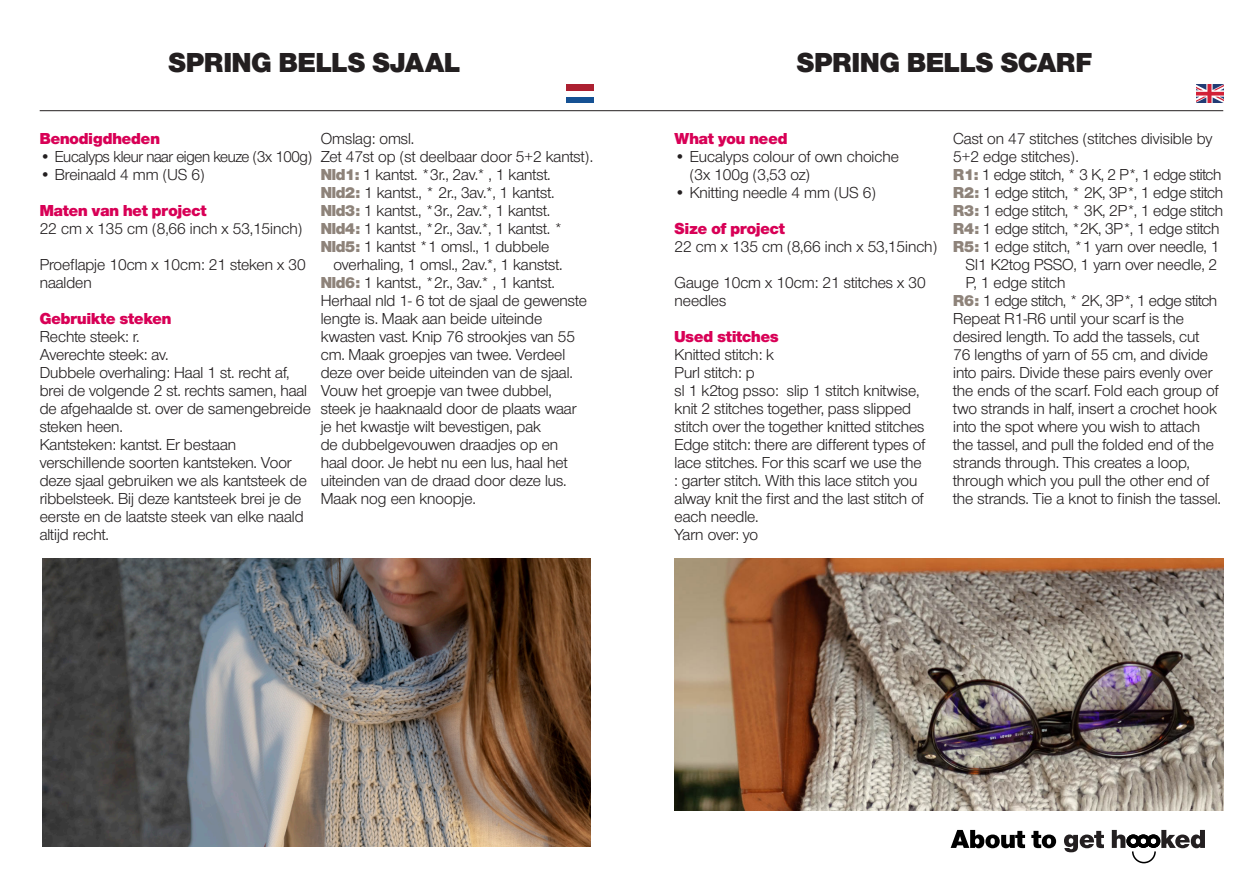
<style>
.page{position:relative;width:1259px;height:893px;background:#fff}
.page>*{position:absolute;margin:0;border:0;box-sizing:border-box;transform-origin:0 0}
.t1{font:900 28.5px "Nimbus San Nov D";color:#231f20}
.t2{font:16.5px/18px "Nimbus San Nov D";color:#231f20}
.t3{font:16.5px "Nimbus San Nov D";letter-spacing:-.02em;color:#231f20}
.t4{font:900 16.5px "Nimbus San Nov D";color:#d80056}
.s1{font-weight:900;color:#8e837a}
</style>
<div class="page">
<img style="left:1196px;top:84px;width:27px;height:18px">
<svg style="left:950px;top:830px;width:75px;height:18px"></svg>
<svg style="left:1031px;top:831px;width:25px;height:17px"></svg>
<svg style="left:1064px;top:831px;width:40px;height:21px"></svg>
<svg style="left:1111px;top:830px;width:94px;height:34px"></svg>
<hr style="left:40px;top:110px;width:1183px;height:1px;background:#231f20">
<svg style="left:566px;top:97px;width:27px;height:5px"></svg>
<svg style="left:566px;top:90px;width:27px;height:1px"></svg>
<div style="left:566px;top:84px;width:27px;height:6px;background:#ac2031"></div>
<img style="left:42px;top:558px;width:549px;height:288px">
<img style="left:674px;top:558px;width:549px;height:252px">
<p class="t1" style="left:168px;top:46px;width:293px">SPRING BELLS SJAAL</p>
<p class="t1" style="left:796px;top:46px;width:297px">SPRING BELLS SCARF</p>
<p class="t4" style="left:40px;top:129px;width:122px">Benodigdheden</p>
<p class="t3" style="left:40px;top:147px;width:274px">• Eucalyps kleur naar eigen keuze (3x 100g)</p>
<p class="t2" style="left:40px;top:166px;width:166px">• Breinaald 4 mm (US 6)</p>
<p class="t4" style="left:40px;top:201px;width:168px">Maten van het project</p>
<p class="t2" style="left:40px;top:220px;width:264px">22 cm x 135 cm (8,66 inch x 53,15inch)</p>
<p class="t2" style="left:40px;top:256px;width:267px">Proeflapje 10cm x 10cm: 21 steken x 30 naalden</p>
<p class="t4" style="left:40px;top:309px;width:133px">Gebruikte steken</p>
<p class="t2" style="left:40px;top:328px;width:101px">Rechte steek: r.</p>
<p class="t2" style="left:40px;top:346px;width:130px">Averechte steek: av.</p>
<p class="t2" style="left:40px;top:364px;width:273px">Dubbele overhaling: Haal 1 st. recht af, brei de volgende 2 st. rechts samen, haal de afgehaalde st. over de samengebreide steken heen.</p>
<p class="t2" style="left:40px;top:436px;width:269px">Kantsteken: kantst. Er bestaan verschillende soorten kantsteken. Voor deze sjaal gebruiken we als kantsteek de ribbelsteek. Bij deze kantsteek brei je de eerste en de laatste steek van elke naald altijd recht.</p>
<p class="t2" style="left:321px;top:130px;width:95px">Omslag: omsl.</p>
<p class="t2" style="left:321px;top:148px;width:274px">Zet 47st op (st deelbaar door 5+2 kantst).</p>
<p class="t2" style="left:321px;top:166px;width:231px"><span class="s1">Nld1:</span> 1 kantst. *3r., 2av.* , 1 kantst.</p>
<p class="t2" style="left:321px;top:184px;width:235px"><span class="s1">Nld2:</span> 1 kantst., * 2r., 3av.*, 1 kantst.</p>
<p class="t2" style="left:321px;top:202px;width:231px"><span class="s1">Nld3:</span> 1 kantst., *3r., 2av.*, 1 kantst.</p>
<p class="t2" style="left:321px;top:220px;width:243px"><span class="s1">Nld4:</span> 1 kantst., *2r., 3av.*, 1 kantst. *</p>
<p class="t2" style="left:333px;top:238px;width:230px;text-indent:-13px"><span class="s1">Nld5:</span> 1 kantst *1 omsl., 1 dubbele overhaling, 1 omsl., 2av.*, 1 kanstst.</p>
<p class="t2" style="left:321px;top:274px;width:235px"><span class="s1">Nld6:</span> 1 kantst., *2r., 3av.* , 1 kantst.</p>
<p class="t2" style="left:321px;top:292px;width:268px">Herhaal nld 1- 6 tot de sjaal de gewenste lengte is. Maak aan beide uiteinde kwasten vast. Knip 76 strookjes van 55 cm. Maak groepjes van twee. Verdeel deze over beide uiteinden van de sjaal.<br>Vouw het groepje van twee dubbel, steek je haaknaald door de plaats waar je het kwastje wilt bevestigen, pak<br>de dubbelgevouwen draadjes op en haal door. Je hebt nu een lus, haal het uiteinden van de draad door deze lus.<br>Maak nog een knoopje.</p>
<p class="t4" style="left:674px;top:129px;width:114px">What you need</p>
<p class="t2" style="left:689px;top:148px;width:211px;text-indent:-15px">• Eucalyps colour of own choiche (3x 100g (3,53 oz)</p>
<p class="t2" style="left:674px;top:184px;width:203px">• Knitting needle 4 mm (US 6)</p>
<p class="t4" style="left:674px;top:219px;width:112px">Size of project</p>
<p class="t2" style="left:674px;top:238px;width:264px">22 cm x 135 cm (8,66 inch x 53,15inch)</p>
<p class="t2" style="left:674px;top:274px;width:253px">Gauge 10cm x 10cm: 21 stitches x 30 needles</p>
<p class="t4" style="left:674px;top:327px;width:106px">Used stitches</p>
<p class="t2" style="left:674px;top:346px;width:101px">Knitted stitch: k</p>
<p class="t2" style="left:674px;top:364px;width:81px">Purl stitch: p</p>
<p class="t2" style="left:674px;top:382px;width:251px">sl 1 k2tog psso: slip 1 stitch knitwise, knit 2 stitches together, pass slipped stitch over the together knitted stitches</p>
<p class="t2" style="left:674px;top:436px;width:252px">Edge stitch: there are different types of lace stitches. For this scarf we use the : garter stitch. With this lace stitch you alway knit the first and the last stitch of each needle.</p>
<p class="t2" style="left:674px;top:526px;width:85px">Yarn over: yo</p>
<p class="t2" style="left:953px;top:130px;width:261px">Cast on 47 stitches (stitches divisible by<br>5+2 edge stitches).</p>
<p class="t3" style="left:953px;top:165px;width:270px"><span class="s1">R1:</span> 1 edge stitch, * 3 K, 2 P*, 1 edge stitch</p>
<p class="t2" style="left:953px;top:184px;width:272px"><span class="s1">R2:</span> 1 edge stitch, * 2K, 3P*, 1 edge stitch</p>
<p class="t2" style="left:953px;top:202px;width:272px"><span class="s1">R3:</span> 1 edge stitch, * 3K, 2P*, 1 edge stitch</p>
<p class="t2" style="left:953px;top:220px;width:268px"><span class="s1">R4:</span> 1 edge stitch, *2K, 3P*, 1 edge stitch</p>
<p class="t2" style="left:966px;top:238px;width:255px;text-indent:-13px"><span class="s1">R5:</span> 1 edge stitch, *1 yarn over needle, 1<br>Sl1 K2tog PSSO, 1 yarn over needle, 2<br>P, 1 edge stitch</p>
<p class="t3" style="left:953px;top:291px;width:266px"><span class="s1">R6:</span> 1 edge stitch, * 2K, 3P*, 1 edge stitch</p>
<p class="t2" style="left:953px;top:310px;width:269px">Repeat R1-R6 until your scarf is the desired length. To add the tassels, cut 76 lengths of yarn of 55 cm, and divide into pairs. Divide these pairs evenly over the ends of the scarf. Fold each group of two strands in half, insert a crochet hook into the spot where you wish to attach the tassel, and pull the folded end of the strands through. This creates a loop, through which you pull the other end of the strands. Tie a knot to finish the tassel.</p>
</div>
